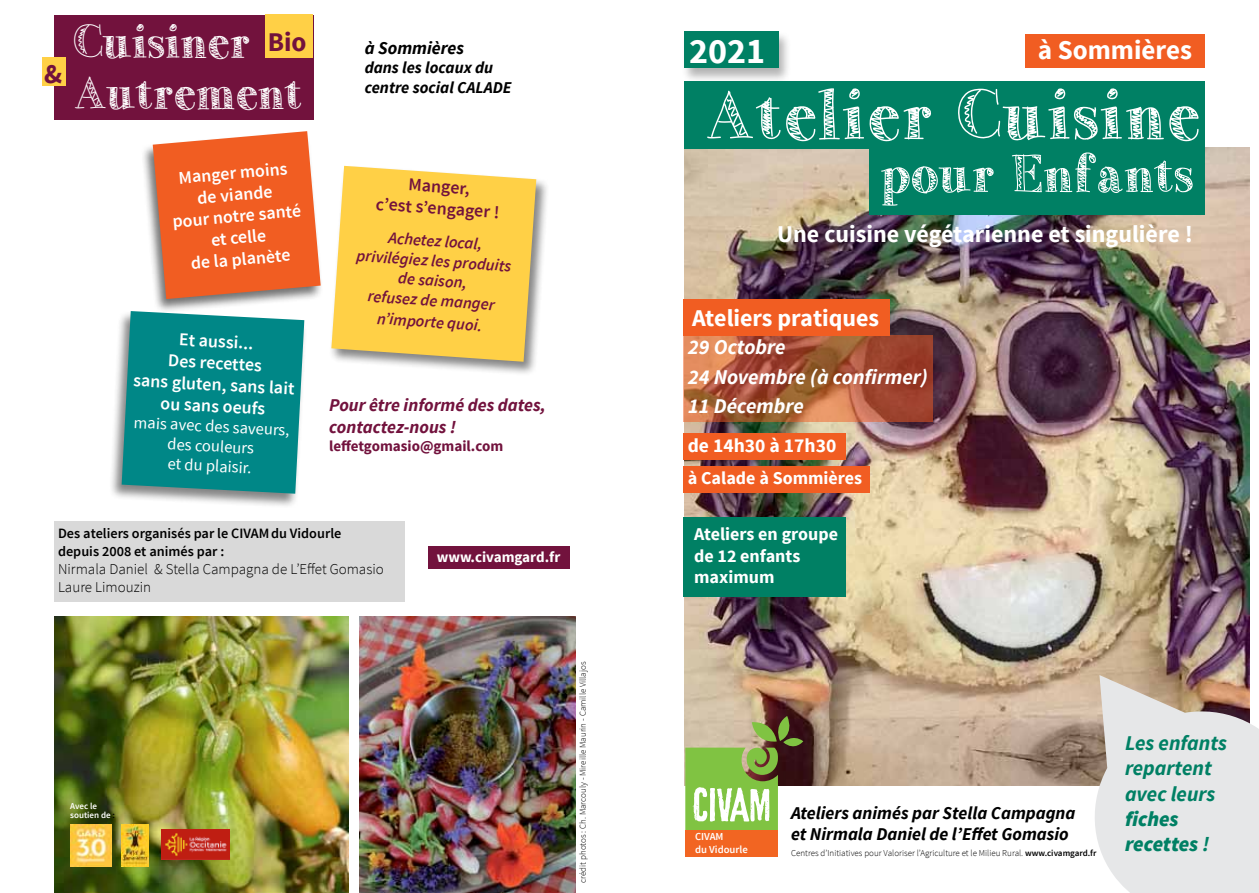
<style>
.page{position:relative;width:1259px;height:893px;background:#fff}
.page>*{position:absolute;margin:0;border:0;box-sizing:border-box;transform-origin:0 0}
.t1{font:72px "Little Bird";letter-spacing:.03em;color:#fff}
.t2{font:54px "Little Bird";letter-spacing:.01em;color:#fff}
.t3{font:48px "Little Bird";letter-spacing:.01em;color:#fff}
.t4{font:700 36px "Source Sans Pro";color:#fff}
.t5{font:700 27px "Source Sans Pro";color:#fff}
.t6{font:700 27px "Source Sans Pro";color:#72123d}
.t7{font:700 24px "Source Sans Pro";color:#fff}
.t8{font:italic 700 21px/29.4px "Source Sans Pro";color:#fff}
.t9{font:italic 700 21px/25.2px "Source Sans Pro";color:#008064}
.t10{font:italic 900 21px/25.2px "Source Sans Pro";color:#008064}
.t11{font:700 19.5px "Source Sans Pro";color:#fff}
.t12{font:600 18px/21.6px "Source Sans Pro";color:#fff;text-align:center}
.t13{font:italic 700 18px/21.6px "Source Sans Pro";color:#000}
.t14{font:700 18px/21.6px "Source Sans Pro";color:#fff}
.t15{font:italic 700 18px/21.6px "Source Sans Pro";color:#72123d}
.t16{font:600 18px/21.6px "Source Sans Pro";color:#72123d;text-align:center}
.t17{font:italic 600 16.5px/19.8px "Source Sans Pro";color:#72123d;text-align:center}
.t18{font:16.5px/19.8px "Source Sans Pro";color:#fff;text-align:center}
.t19{font:italic 700 16.5px/19.8px "Source Sans Pro";color:#000}
.t20{font:300 15px/18px "Source Sans Pro";color:#000}
.t21{font:700 15px "Source Sans Pro";color:#72123d}
.t22{font:700 15px "Source Sans Pro";color:#fff}
.t23{font:600 14.25px/18px "Source Sans Pro";color:#000}
.t24{font:600 10.65px/12.9px "Source Sans Pro";color:#fff}
.t25{font:300 9px "Source Sans Pro";color:#000}
.t26{font:600 9px/9px "Source Sans Pro";color:#fff}
.s1{color:#000}
.s2{font-weight:600}
.s3{font-weight:700}
</style>
<div class="page">
<img style="left:684px;top:148px;width:565px;height:638px">
<img style="left:54px;top:617px;width:295px;height:276px">
<img style="left:360px;top:617px;width:216px;height:275px">
<div style="left:140px;top:130px;width:184px;height:184px;background:#000;opacity:.55"></div>
<svg style="left:153px;top:131px;width:168px;height:168px;background:#eb6d3b"></svg>
<div style="left:329px;top:165px;width:220px;height:211px;background:#000;opacity:.48"></div>
<svg style="left:331px;top:166px;width:205px;height:196px;background:#fad158"></svg>
<div style="left:54px;top:70px;width:259px;height:49px;background:#72123d"></div>
<div style="left:54px;top:15px;width:259px;height:59px;background:#72123d"></div>
<div style="left:109px;top:310px;width:198px;height:199px;background:#000;opacity:.48"></div>
<svg style="left:122px;top:311px;width:182px;height:183px;background:#138d8d"></svg>
<div style="left:54px;top:522px;width:350px;height:80px;background:#d9d9d9"></div>
<div style="left:265px;top:15px;width:48px;height:43px;background:#ffd046"></div>
<div style="left:42px;top:57px;width:24px;height:29px;background:#ffd046"></div>
<div style="left:428px;top:546px;width:142px;height:23px;background:#72123d"></div>
<img style="left:70px;top:825px;width:41px;height:41px">
<img style="left:121px;top:825px;width:28px;height:41px">
<div style="left:683px;top:299px;width:207px;height:37px;background:#f15d22"></div>
<div style="left:681px;top:31px;width:110px;height:53px;background:#000;opacity:.3"></div>
<div style="left:685px;top:32px;width:94px;height:36px;background:#008064"></div>
<div style="left:1025px;top:34px;width:180px;height:33px;background:#f15d22"></div>
<div style="left:869px;top:148px;width:336px;height:66px;background:#008064"></div>
<div style="left:684px;top:81px;width:521px;height:68px;background:#008064"></div>
<div style="left:683px;top:517px;width:162px;height:79px;background:#008064"></div>
<div style="left:685px;top:830px;width:93px;height:26px;background:#f26522"></div>
<svg style="left:685px;top:716px;width:118px;height:114px"></svg>
<div style="left:683px;top:433px;width:162px;height:26px;background:#f15d22"></div>
<svg style="left:1089px;top:675px;width:170px;height:218px;background:#ddd9d6"></svg>
<svg style="left:683px;top:336px;width:250px;height:86px;background:#ac5b3b"></svg>
<img style="left:162px;top:830px;width:67px;height:30px">
<div style="left:683px;top:466px;width:186px;height:27px;background:#f15d22"></div>
<h3 class="t6" style="left:44px;top:56px;width:20px">&amp;</h3>
<h3 class="t3" style="left:71px;top:16px;width:177px">Cuisiner</h3>
<h3 class="t6" style="left:268px;top:25px;width:40px">Bio</h3>
<h3 class="t3" style="left:71px;top:67px;width:229px">Autrement</h3>
<h3 class="t12" style="left:168px;top:168px;width:130px;rotate:-5deg">Manger moins de viande<br>pour notre santé et celle<br>de la planète</h3>
<h3 class="t12" style="left:136px;top:327px;width:163px;rotate:3deg">Et aussi...<br>Des recettes<br>sans gluten, sans lait ou sans oeufs</h3>
<h3 class="t18" style="left:134px;top:412px;width:157px;rotate:3deg">mais avec des saveurs, des couleurs<br>et du plaisir.</h3>
<h3 class="t13" style="left:365px;top:37px;width:101px">à Sommières</h3>
<h3 class="t19" style="left:365px;top:58px;width:148px">dans les locaux du centre social CALADE</h3>
<h3 class="t16" style="left:378px;top:172px;width:125px;rotate:4deg">Manger,<br>c’est s’engager !</h3>
<h3 class="t17" style="left:359px;top:226px;width:157px;rotate:4deg">Achetez local, privilégiez les produits de saison,<br>refusez de manger</h3>
<h3 class="t17" style="left:378px;top:308px;width:107px;rotate:4deg">n’importe quoi.</h3>
<h3 class="t15" style="left:329px;top:394px;width:218px">Pour être informé des dates, contactez-nous !</h3>
<h3 class="t21" style="left:329px;top:436px;width:175px">leffetgomasio@gmail.com</h3>
<h3 class="t23" style="left:58px;top:525px;width:285px">Des ateliers organisés par le CIVAMdu Vidourle depuis 2008 et animés par :</h3>
<h3 class="t20" style="left:58px;top:560px;width:327px">Nirmala Daniel &amp; Stella Campagna de L’Effet Gomasio<br>Laure Limouzin</h3>
<h3 class="t22" style="left:437px;top:547px;width:125px">www.civamgard.fr</h3>
<p class="t26" style="left:70px;top:801px;width:46px">Avec le soutien de <span class="s1">:</span></p>
<p class="t25" style="left:577px;top:883px;width:223px;rotate:-90deg">crédit photos : Ch. Marcouly - Mireille Maurin - Camille Villajos</p>
<h3 class="t4" style="left:689px;top:28px;width:78px">2021</h3>
<h3 class="t5" style="left:1037px;top:32px;width:156px">à Sommières</h3>
<h1 class="t1" style="left:701px;top:76px;width:495px">Atelier Cuisine</h1>
<h2 class="t2" style="left:878px;top:144px;width:313px">pour Enfants</h2>
<h3 class="t7" style="left:777px;top:219px;width:417px">Une cuisine végétarienne et singulière !</h3>
<h3 class="t7" style="left:692px;top:303px;width:189px">Ateliers pratiques</h3>
<h3 class="t8" style="left:688px;top:332px;width:241px">29 Octobre<br>24 Novembre (à confirmer)<br>11 Décembre</h3>
<h3 class="t11" style="left:688px;top:433px;width:150px">de 14h30 à 17h30</h3>
<h3 class="t14" style="left:688px;top:468px;width:176px">à Calade à Sommières</h3>
<h3 class="t14" style="left:694px;top:524px;width:145px">Ateliers en groupe de 12 enfants maximum</h3>
<p class="t24" style="left:695px;top:830px;width:54px">CIVAM<br>du Vidourle</p>
<h3 class="t13" style="left:791px;top:802px;width:286px">Ateliers animés par Stella Campagna et Nirmala Daniel de l’Effet Gomasio</h3>
<p class="t25" style="left:791px;top:847px;width:307px">Centres d’Initiatives pour Valoriser l’Agriculture et le Milieu Rural. <span class="s2">www.civamgard.fr</span></p>
<h3 class="t9" style="left:1125px;top:731px;width:104px">Les enfants repartent avec leurs</h3>
<h3 class="t10" style="left:1125px;top:806px;width:86px">fiches recettes <span class="s3">!</span></h3>
</div>
